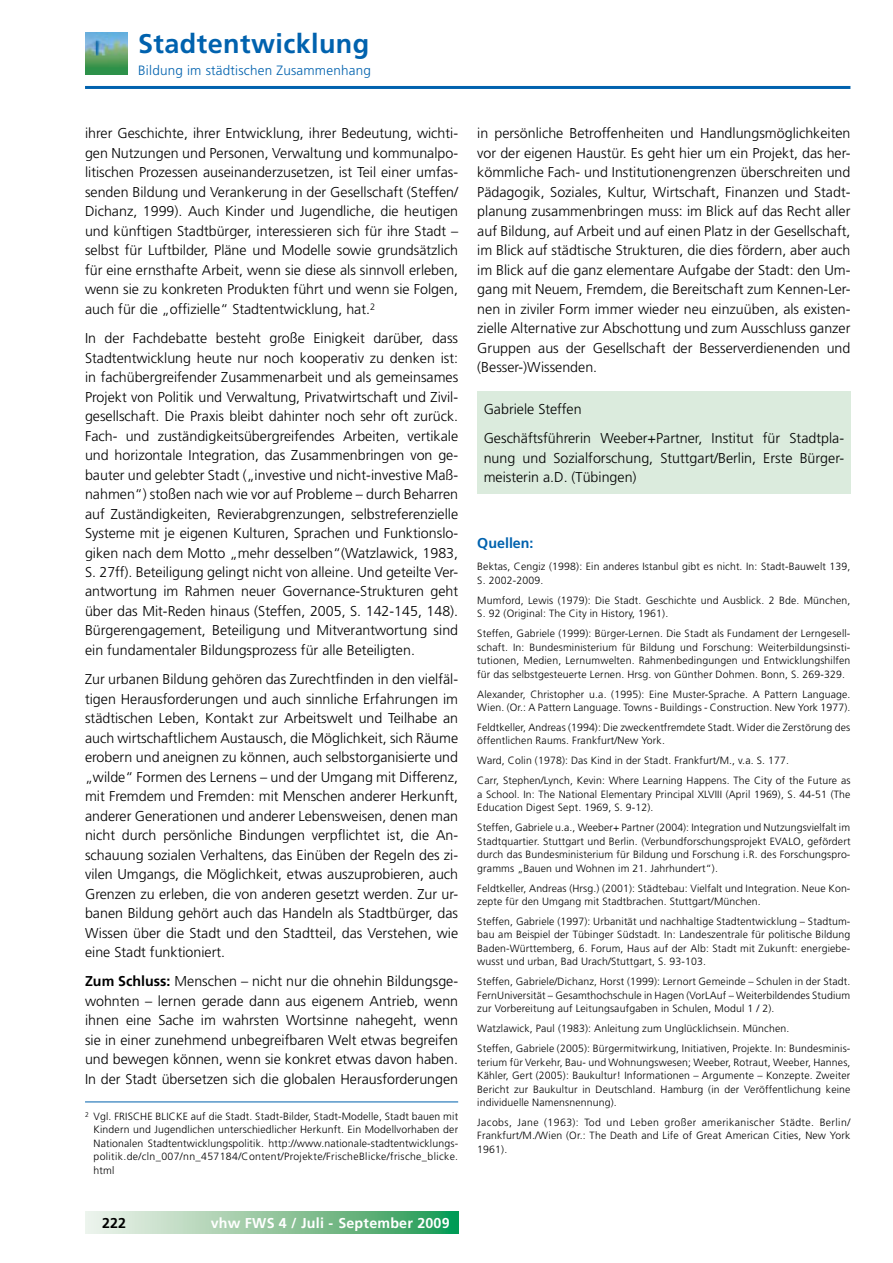
<style>
.page{position:relative;width:893px;height:1263px;background:#fff}
.page>*{position:absolute;margin:0;border:0;box-sizing:border-box;transform-origin:0 0}
.t1{font:700 27px "Frutiger LT";letter-spacing:.015em;color:#0062ae}
._01_Grundschrift{font:300 14.25px/19.5px "Frutiger LT";color:#000;text-align:justify}
.Fußnoten{font:300 14.25px/19.5px "Frutiger LT";color:#000;text-align:justify}
.t2{font:700 14.25px "Frutiger LT";letter-spacing:.015em;color:#fff}
.Quellen{font:700 14.25px "Frutiger LT";color:#0062ae}
.t3{font:700 14.25px "Frutiger LT";color:#000}
.t4{font:300 13.5px "Frutiger LT";letter-spacing:.015em;color:#0062ae}
._08_Literaturhinweis{font:300 10.5px/13.5px "Frutiger LT";letter-spacing:.015em;color:#000;text-align:justify}
.Fußnoten-2{font:300 10.5px/13.5px "Frutiger LT";letter-spacing:.035em;color:#000;text-align:justify}
.s1{font-weight:700}
</style>
<div class="page">
<hr style="left:85px;top:86px;width:765px;height:3px;background:#0062ae">
<svg style="left:85px;top:1212px;width:373px;height:21px;background:#8ec69f"></svg>
<img style="left:85px;top:32px;width:42px;height:43px">
<hr style="left:85px;top:1102px;width:373px;height:1px;background:#0062ae">
<div style="left:477px;top:392px;width:373px;height:102px;background:#dbebdd"></div>
<h1 class="t1" style="left:138px;top:28px;width:233px">Stadtentwicklung</h1>
<p class="t4" style="left:138px;top:62px;width:234px">Bildung im städtischen Zusammenhang</p>
<p class="_01_Grundschrift" style="left:85px;top:124px;width:375px">ihrer Geschichte, ihrer Entwicklung, ihrer Bedeutung, wichti&shy;gen Nutzungen und Personen, Verwaltung und kommunalpo&shy;litischen Prozessen auseinanderzusetzen, ist Teil einer umfas&shy;senden Bildung und Verankerung in der Gesellschaft (Steffen/ Dichanz, 1999). Auch Kinder und Jugendliche, die heutigen und künftigen Stadtbürger, interessieren sich für ihre Stadt – selbst für Luftbilder, Pläne und Modelle sowie grundsätzlich für eine ernsthafte Arbeit, wenn sie diese als sinnvoll erleben, wenn sie zu konkreten Produkten führt und wenn sie Folgen, auch für die „offizielle“ Stadtentwicklung, hat.<sup>2</sup></p>
<p class="_01_Grundschrift" style="left:85px;top:329px;width:375px">In der Fachdebatte besteht große Einigkeit darüber, dass Stadtentwicklung heute nur noch kooperativ zu denken ist: in fachübergreifender Zusammenarbeit und als gemeinsames Projekt von Politik und Verwaltung, Privatwirtschaft und Zivil&shy;gesellschaft. Die Praxis bleibt dahinter noch sehr oft zurück.<br>Fach- und zuständigkeitsübergreifendes Arbeiten, vertikale und horizontale Integration, das Zusammenbringen von ge&shy;bauter und gelebter Stadt („investive und nicht-investive Maß&shy;nahmen“) stoßen nach wie vor auf Probleme – durch Beharren auf Zuständigkeiten, Revierabgrenzungen, selbstreferenzielle Systeme mit je eigenen Kulturen, Sprachen und Funktionslo&shy;giken nach dem Motto „mehr desselben“(Watzlawick, 1983, S. 27ff). Beteiligung gelingt nicht von alleine. Und geteilte Ver&shy;antwortung im Rahmen neuer Governance-Strukturen geht über das Mit-Reden hinaus (Steffen, 2005, S. 142-145, 148).<br>Bürgerengagement, Beteiligung und Mitverantwortung sind ein fundamentaler Bildungsprozess für alle Beteiligten.</p>
<p class="_01_Grundschrift" style="left:85px;top:670px;width:375px">Zur urbanen Bildung gehören das Zurechtfinden in den vielfäl&shy;tigen Herausforderungen und auch sinnliche Erfahrungen im städtischen Leben, Kontakt zur Arbeitswelt und Teilhabe an auch wirtschaftlichem Austausch, die Möglichkeit, sich Räume erobern und aneignen zu können, auch selbstorganisierte und „wilde“ Formen des Lernens – und der Umgang mit Differenz, mit Fremdem und Fremden: mit Menschen anderer Herkunft, anderer Generationen und anderer Lebensweisen, denen man nicht durch persönliche Bindungen verpflichtet ist, die An&shy;schauung sozialen Verhaltens, das Einüben der Regeln des zi&shy;vilen Umgangs, die Möglichkeit, etwas auszuprobieren, auch Grenzen zu erleben, die von anderen gesetzt werden. Zur ur&shy;banen Bildung gehört auch das Handeln als Stadtbürger, das Wissen über die Stadt und den Stadtteil, das Verstehen, wie eine Stadt funktioniert.</p>
<p class="_01_Grundschrift" style="left:85px;top:972px;width:375px"><span class="s1">Zum Schluss:</span> Menschen – nicht nur die ohnehin Bildungsge&shy;wohnten – lernen gerade dann aus eigenem Antrieb, wenn ihnen eine Sache im wahrsten Wortsinne nahegeht, wenn sie in einer zunehmend unbegreifbaren Welt etwas begreifen und bewegen können, wenn sie konkret etwas davon haben.<br>In der Stadt übersetzen sich die globalen Herausforderungen</p>
<p class="Fußnoten-2" style="left:94px;top:1109px;width:366px;text-indent:-9px"><sup>2</sup> Vgl. FRISCHE BLICKE auf die Stadt. Stadt-Bilder, Stadt-Modelle, Stadt bauen mit Kindern und Jugendlichen unterschiedlicher Herkunft. Ein Modellvorhaben der Nationalen Stadtentwicklungspolitik. http://www.nationale-stadtentwicklungs&shy;politik.de/cln_007/nn_457184/Content/Projekte/FrischeBlicke/frische_blicke. html</p>
<p class="t3" style="left:102px;top:1214px;width:26px">222</p>
<p class="t2" style="left:211px;top:1214px;width:240px">vhw FWS 4 / Juli - September 2009</p>
<p class="Fußnoten" style="left:477px;top:124px;width:375px">in persönliche Betroffenheiten und Handlungsmöglichkeiten vor der eigenen Haustür. Es geht hier um ein Projekt, das her&shy;kömmliche Fach- und Institutionengrenzen überschreiten und Pädagogik, Soziales, Kultur, Wirtschaft, Finanzen und Stadt&shy;planung zusammenbringen muss: im Blick auf das Recht aller auf Bildung, auf Arbeit und auf einen Platz in der Gesellschaft, im Blick auf städtische Strukturen, die dies fördern, aber auch im Blick auf die ganz elementare Aufgabe der Stadt: den Um&shy;gang mit Neuem, Fremdem, die Bereitschaft zum Kennen-Ler&shy;nen in ziviler Form immer wieder neu einzuüben, als existen&shy;zielle Alternative zur Abschottung und zum Ausschluss ganzer Gruppen aus der Gesellschaft der Besserverdienenden und (Besser-)Wissenden.</p>
<p class="_01_Grundschrift" style="left:484px;top:400px;width:99px">Gabriele Steffen</p>
<p class="_01_Grundschrift" style="left:484px;top:429px;width:362px">Geschäftsführerin Weeber+Partner, Institut für Stadtpla&shy;nung und Sozialforschung, Stuttgart/Berlin, Erste Bürger&shy;meisterin a.D. (Tübingen)</p>
<p class="Quellen" style="left:477px;top:535px;width:58px">Quellen:</p>
<p class="_08_Literaturhinweis" style="left:477px;top:560px;width:375px">Bektas, Cengiz (1998): Ein anderes Istanbul gibt es nicht. In: Stadt-Bauwelt 139,<br>S. 2002-2009.</p>
<p class="_08_Literaturhinweis" style="left:477px;top:593px;width:375px">Mumford, Lewis (1979): Die Stadt. Geschichte und Ausblick. 2 Bde. München,<br>S. 92 (Original: The City in History, 1961).</p>
<p class="_08_Literaturhinweis" style="left:477px;top:627px;width:375px">Steffen, Gabriele (1999): Bürger-Lernen. Die Stadt als Fundament der Lerngesell&shy;schaft. In: Bundesministerium für Bildung und Forschung: Weiterbildungsinsti&shy;tutionen, Medien, Lernumwelten. Rahmenbedingungen und Entwicklungshilfen für das selbstgesteuerte Lernen. Hrsg. von Günther Dohmen. Bonn, S. 269-329.</p>
<p class="_08_Literaturhinweis" style="left:477px;top:687px;width:375px">Alexander, Christopher u.a. (1995): Eine Muster-Sprache. A Pattern Language.<br>Wien. (Or.: A Pattern Language. Towns - Buildings - Construction. New York 1977).</p>
<p class="_08_Literaturhinweis" style="left:477px;top:721px;width:374px">Feldtkeller, Andreas (1994): Die zweckentfremdete Stadt. Wider die Zerstörung des öffentlichen Raums. Frankfurt/New York.</p>
<p class="_08_Literaturhinweis" style="left:477px;top:754px;width:313px">Ward, Colin (1978): Das Kind in der Stadt. Frankfurt/M., v.a. S. 177.</p>
<p class="_08_Literaturhinweis" style="left:477px;top:774px;width:375px">Carr, Stephen/Lynch, Kevin: Where Learning Happens. The City of the Future as a School. In: The National Elementary Principal XLVIII (April 1969), S. 44-51 (The Education Digest Sept. 1969, S. 9-12).</p>
<p class="_08_Literaturhinweis" style="left:477px;top:821px;width:375px">Steffen, Gabriele u.a., Weeber+ Partner (2004): Integration und Nutzungsvielfalt im Stadtquartier. Stuttgart und Berlin. (Verbundforschungsprojekt EVALO, gefördert durch das Bundesministerium für Bildung und Forschung i.R. des Forschungspro&shy;gramms „Bauen und Wohnen im 21. Jahrhundert“).</p>
<p class="_08_Literaturhinweis" style="left:477px;top:881px;width:375px">Feldtkeller, Andreas (Hrsg.) (2001): Städtebau: Vielfalt und Integration. Neue Kon&shy;zepte für den Umgang mit Stadtbrachen. Stuttgart/München.</p>
<p class="_08_Literaturhinweis" style="left:477px;top:915px;width:375px">Steffen, Gabriele (1997): Urbanität und nachhaltige Stadtentwicklung – Stadtum&shy;bau am Beispiel der Tübinger Südstadt. In: Landeszentrale für politische Bildung Baden-Württemberg, 6. Forum, Haus auf der Alb: Stadt mit Zukunft: energiebe&shy;wusst und urban, Bad Urach/Stuttgart, S. 93-103.</p>
<p class="_08_Literaturhinweis" style="left:477px;top:975px;width:375px">Steffen, Gabriele/Dichanz, Horst (1999): Lernort Gemeinde – Schulen in der Stadt.<br>FernUniversität – Gesamthochschule in Hagen (VorLAuf – Weiterbildendes Studium zur Vorbereitung auf Leitungsaufgaben in Schulen, Modul 1 / 2).</p>
<p class="_08_Literaturhinweis" style="left:477px;top:1022px;width:314px">Watzlawick, Paul (1983): Anleitung zum Unglücklichsein. München.</p>
<p class="_08_Literaturhinweis" style="left:477px;top:1042px;width:375px">Steffen, Gabriele (2005): Bürgermitwirkung, Initiativen, Projekte. In: Bundesminis&shy;terium für Verkehr, Bau- und Wohnungswesen; Weeber, Rotraut, Weeber, Hannes, Kähler, Gert (2005): Baukultur! Informationen – Argumente – Konzepte. Zweiter Bericht zur Baukultur in Deutschland. Hamburg (in der Veröffentlichung keine individuelle Namensnennung).</p>
<p class="_08_Literaturhinweis" style="left:477px;top:1116px;width:375px">Jacobs, Jane (1963): Tod und Leben großer amerikanischer Städte. Berlin/ Frankfurt/M./Wien (Or.: The Death and Life of Great American Cities, New York 1961).</p>
</div>
